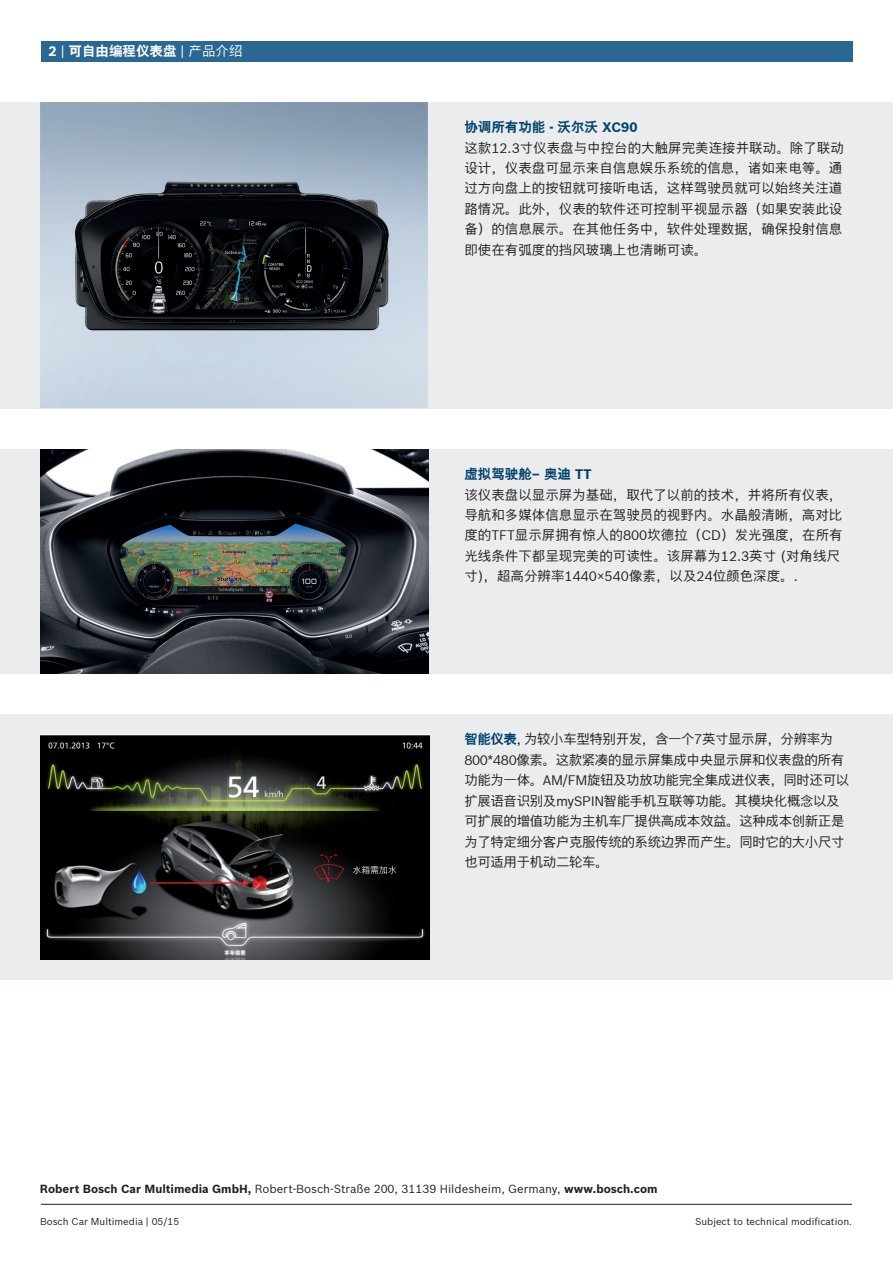
<style>
.page{position:relative;width:893px;height:1263px;background:#fff}
.page>*{position:absolute;margin:0;border:0;box-sizing:border-box;transform-origin:0 0}
.t1{font:13.5px/20.4px "Bosch Sans CHS";letter-spacing:-.03em;color:#231f20}
.t2{font:13.5px/20.4px "Bosch Sans CHS";color:#231f20}
.t3{font:700 13.5px "Bosch Sans CHS";color:#02436d}
.t4{font:700 13.5px "Bosch Sans CHS";color:#fff}
.t5{font:11.55px "Bosch Sans";color:#231f20}
.t6{font:9.75px "Bosch Sans";color:#231f20}
.s1{font-family:"Bosch Sans"}
.s2{font-family:"Bosch Sans";font-weight:400}
.s3{font-weight:400}
.s4{font-weight:700;color:#02436d}
.s5{font-weight:700}
</style>
<div class="page">
<div style="left:41px;top:41px;width:811px;height:20px;background:#2a6793"></div>
<hr style="left:41px;top:1204px;width:811px;height:1px;background:#231f20">
<div style="left:0;top:714px;width:893px;height:266px;background:#ebecee"></div>
<img style="left:41px;top:735px;width:388px;height:224px">
<div style="left:0;top:449px;width:893px;height:225px;background:#ebecee"></div>
<img style="left:41px;top:449px;width:388px;height:225px">
<svg style="left:0;top:102px;width:893px;height:306px;background:#e1e4e9"></svg>
<img style="left:57px;top:123px;width:351px;height:242px">
<p class="t4" style="left:48px;top:41px;width:196px"><span class="s1">2</span> <span class="s2">|</span> 可自由编程仪表盘 <span class="s2">|</span> <span class="s3">产品介绍</span></p>
<p class="t3" style="left:464px;top:117px;width:175px">协调所有功能 - 沃尔沃 XC90</p>
<p class="t1" style="left:464px;top:137px;width:381px;text-align:justify">这款12.3寸仪表盘与中控台的大触屏完美连接并联动。除了联动设计，仪表盘可显示来自信息娱乐系统的信息，诸如来电等。通过方向盘上的按钮就可接听电话，这样驾驶员就可以始终关注道路情况。此外，仪表的软件还可控制平视显示器（如果安装此设备）的信息展示。在其他任务中，软件处理数据，确保投射信息即使在有弧度的挡风玻璃上也清晰可读。</p>
<p class="t3" style="left:464px;top:464px;width:129px">虚拟驾驶舱– 奥迪 TT</p>
<p class="t2" style="left:464px;top:484px;width:380px">该仪表盘以显示屏为基础，取代了以前的技术，并将所有仪表，导航和多媒体信息显示在驾驶员的视野内。水晶般清晰，高对比度的TFT显示屏拥有惊人的800坎德拉（CD）发光强度，在所有光线条件下都呈现完美的可读性。该屏幕为12.3英寸 (对角线尺寸)，超高分辨率1440×540像素，以及24位颜色深度。.</p>
<p class="t1" style="left:464px;top:729px;width:386px"><span class="s4">智能仪表</span>, 为较小车型特别开发，含一个7英寸显示屏，分辨率为<br>800*480像素。这款紧凑的显示屏集成中央显示屏和仪表盘的所有功能为一体。AM/FM旋钮及功放功能完全集成进仪表，同时还可以扩展语音识别及mySPIN智能手机互联等功能。其模块化概念以及可扩展的增值功能为主机车厂提供高成本效益。这种成本创新正是为了特定细分客户克服传统的系统边界而产生。同时它的大小尺寸也可适用于机动二轮车。</p>
<p class="t5" style="left:40px;top:1181px;width:619px"><span class="s5">Robert Bosch Car Multimedia GmbH,</span> Robert-Bosch-Straße 200, 31139 Hildesheim, Germany, <span class="s5">www.bosch.com</span></p>
<p class="t6" style="left:40px;top:1215px;width:141px">Bosch Car Multimedia | 05/15</p>
<p class="t6" style="left:695px;top:1215px;width:159px">Subject to technical modification.</p>
</div>
